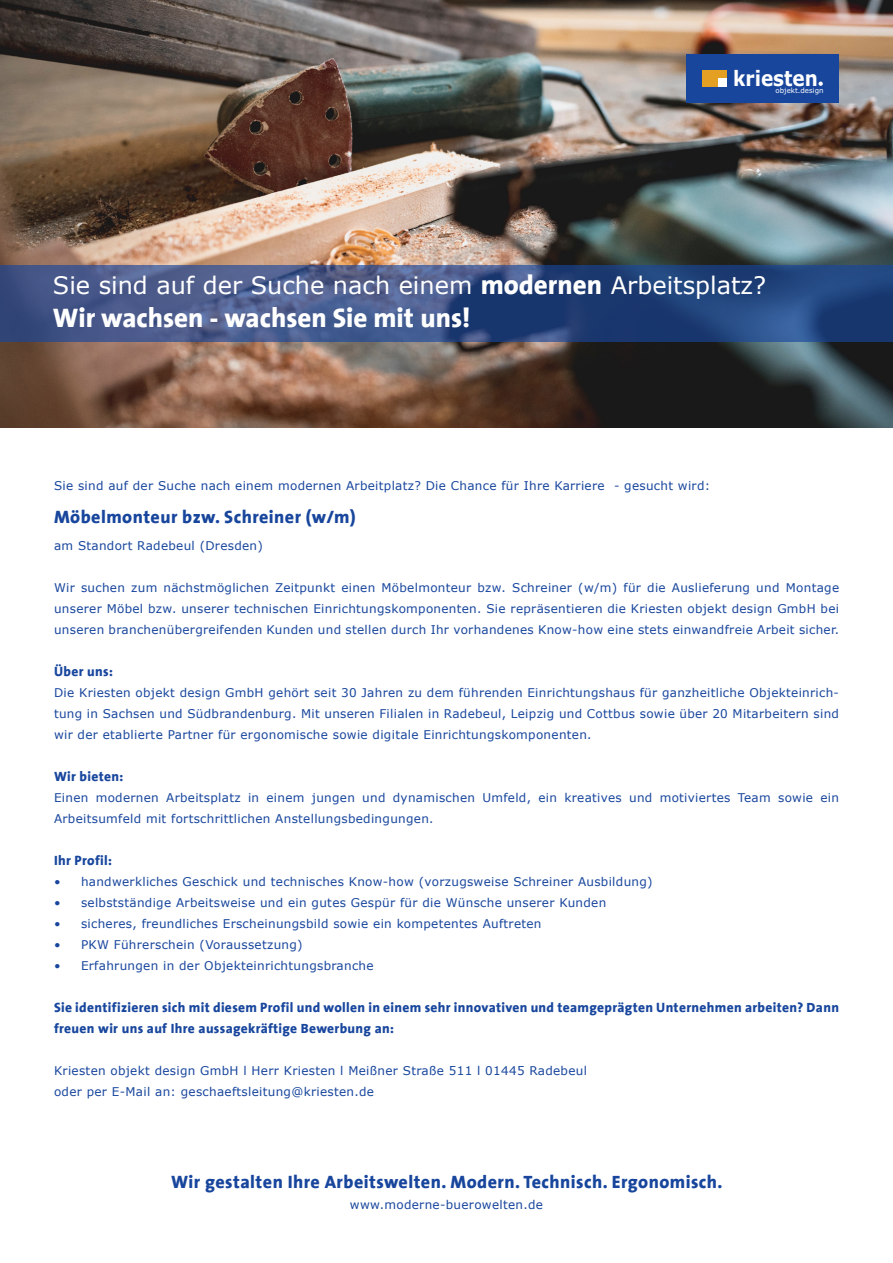
<style>
.page{position:relative;width:893px;height:1263px;background:#fff}
.page>*{position:absolute;margin:0;border:0;box-sizing:border-box;transform-origin:0 0}
.t1{font:800 27px "The Sans";color:#fff}
.t2{font:24px "Verdana";color:#fff}
.t3{font:700 21.15px "Verdana";color:#fff;scale:.87 1}
.t4{font:800 18px "The Sans";letter-spacing:.025em;color:#18469d}
.t5{font:800 13.5px/21px "The Sans";letter-spacing:.025em;color:#18469d}
.t6{font:12px/21px "Verdana";letter-spacing:.025em;color:#18469d;text-align:justify}
.t7{font:7.05px "Verdana";color:#fff}
.s1{font-family:"The Sans";font-weight:800;font-size:27px}
</style>
<div class="page">
<img style="left:0;top:0;width:893px;height:427px">
<svg style="left:0;top:265px;width:893px;height:76px;background:#364e83"></svg>
<div style="left:687px;top:54px;width:152px;height:48px;background:#18469d"></div>
<div style="left:703px;top:70px;width:24px;height:16px;background:#e3a023"></div>
<div style="left:719px;top:78px;width:8px;height:8px;background:#fff"></div>
<svg style="left:818px;top:82px;width:5px;height:4px"></svg>
<p class="t3" style="left:733px;top:63px;width:99px">kriesten</p>
<p class="t7" style="left:776px;top:85px;width:49px">objekt.design</p>
<p class="t2" style="left:53px;top:269px;width:715px">Sie sind auf der Suche nach einem <span class="s1">modernen</span> Arbeitsplatz?</p>
<p class="t1" style="left:53px;top:295px;width:419px">Wir wachsen - wachsen Sie mit uns!</p>
<p class="t6" style="left:54px;top:474px;width:658px">Sie sind auf der Suche nach einem modernen Arbeitplatz? Die Chance für Ihre Karriere - gesucht wird:</p>
<p class="t4" style="left:54px;top:501px;width:303px">Möbelmonteur bzw. Schreiner (w/m)</p>
<p class="t6" style="left:54px;top:534px;width:210px">am Standort Radebeul (Dresden)</p>
<p class="t6" style="left:54px;top:576px;width:787px">Wir suchen zum nächstmöglichen Zeitpunkt einen Möbelmonteur bzw. Schreiner (w/m) für die Auslieferung und Montage unserer Möbel bzw. unserer technischen Einrichtungskomponenten. Sie repräsentieren die Kriesten objekt design GmbH bei unseren branchenübergreifenden Kunden und stellen durch Ihr vorhandenes Know-how eine stets einwandfreie Arbeit sicher.</p>
<p class="t5" style="left:54px;top:660px;width:60px">Über uns:</p>
<p class="t6" style="left:54px;top:681px;width:786px">Die Kriesten objekt design GmbH gehört seit 30 Jahren zu dem führenden Einrichtungshaus für ganzheitliche Objekteinrich&shy;tung in Sachsen und Südbrandenburg. Mit unseren Filialen in Radebeul, Leipzig und Cottbus sowie über 20 Mitarbeitern sind wir der etablierte Partner für ergonomische sowie digitale Einrichtungskomponenten.</p>
<p class="t5" style="left:54px;top:765px;width:71px">Wir bieten:</p>
<p class="t6" style="left:54px;top:786px;width:787px">Einen modernen Arbeitsplatz in einem jungen und dynamischen Umfeld, ein kreatives und motiviertes Team sowie ein<br>Arbeitsumfeld mit fortschrittlichen Anstellungsbedingungen.</p>
<p class="t5" style="left:54px;top:849px;width:60px">Ihr Profil:</p>
<p class="t6" style="left:54px;top:870px;width:600px">• handwerkliches Geschick und technisches Know-how (vorzugsweise Schreiner Ausbildung)</p>
<p class="t6" style="left:54px;top:891px;width:554px">• selbstständige Arbeitsweise und ein gutes Gespür für die Wünsche unserer Kunden</p>
<p class="t6" style="left:54px;top:912px;width:489px">• sicheres, freundliches Erscheinungsbild sowie ein kompetentes Auftreten</p>
<p class="t6" style="left:54px;top:933px;width:250px">• PKW Führerschein (Voraussetzung)</p>
<p class="t6" style="left:54px;top:954px;width:321px">• Erfahrungen in der Objekteinrichtungsbranche</p>
<p class="t5" style="left:54px;top:996px;width:786px">Sie identifizieren sich mit diesem Profil und wollen in einem sehr innovativen und teamgeprägten Unternehmen arbeiten? Dann freuen wir uns auf Ihre aussagekräftige Bewerbung an:</p>
<p class="t6" style="left:54px;top:1059px;width:534px">Kriesten objekt design GmbH l Herr Kriesten l Meißner Straße 511 l 01445 Radebeul</p>
<p class="t6" style="left:54px;top:1080px;width:322px">oder per E-Mail an: geschaeftsleitung@kriesten.de</p>
<p class="t4" style="left:171px;top:1167px;width:553px">Wir gestalten Ihre Arbeitswelten. Modern. Technisch. Ergonomisch.</p>
<p class="t6" style="left:350px;top:1194px;width:195px">www.moderne-buerowelten.de</p>
</div>
